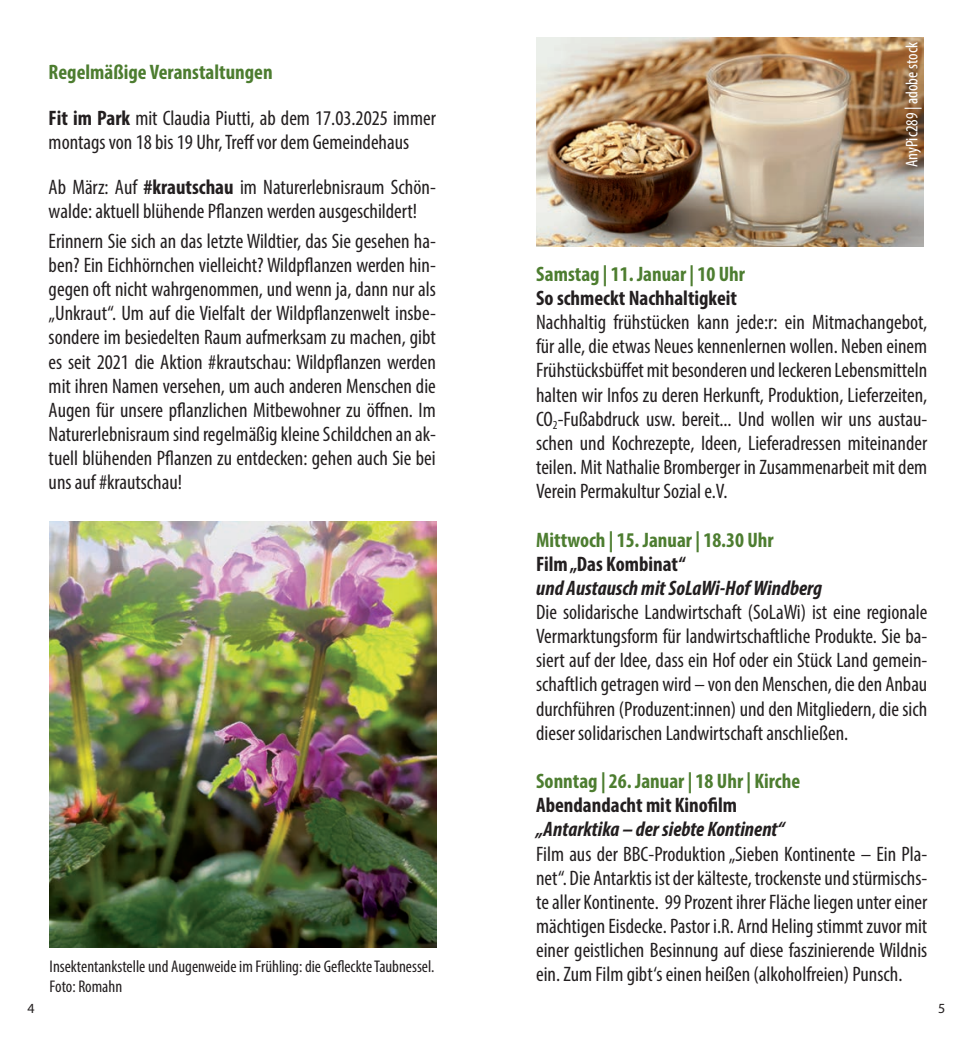
<style>
.page{position:relative;width:973px;height:1042px;background:#fff}
.page>*{position:absolute;margin:0;border:0;box-sizing:border-box;transform-origin:0 0}
.t1{font:condensed 21px/24.2px "Myriad Pro";color:#231f20;text-align:justify}
.t2{font:700 condensed 21px "Myriad Pro";color:#4d7d30}
.t3{font:700 condensed 21px "Myriad Pro";color:#231f20}
.t4{font:italic 700 condensed 21px "Myriad Pro";color:#231f20}
.t5{font:condensed 16.97px/19.6px "Myriad Pro";color:#231f20}
.t6{font:condensed 16.97px "Myriad Pro";color:#fff}
.t7{font:14px "Myriad Pro";color:#231f20}
.s1{font-weight:700;color:#4d7d30}
.s2{font-weight:700}
</style>
<div class="page">
<img style="left:50px;top:521px;width:387px;height:426px">
<img style="left:536px;top:38px;width:387px;height:208px">
<p class="t1" style="left:49px;top:50px;width:388px;line-height:45.1px"><span class="s1">Regelmäßige Veranstaltungen<br></span><span class="s2">Fit im Park</span> mit Claudia Piutti, ab dem 17.03.2025 immer</p>
<p class="t1" style="left:49px;top:119px;width:388px;line-height:45.1px">montags von 18 bis 19 Uhr, Treff vor dem Gemeindehaus<br>Ab März: Auf <span class="s2">#krautschau</span> im Naturerlebnisraum Schön-</p>
<p class="t1" style="left:49px;top:196px;width:388px;line-height:29.8px">walde: aktuell blühende Pflanzen werden ausgeschildert!<br>Erinnern Sie sich an das letzte Wildtier, das Sie gesehen ha-</p>
<p class="t1" style="left:49px;top:253px;width:388px">ben? Ein Eichhörnchen vielleicht? Wildpflanzen werden hin&shy;gegen oft nicht wahrgenommen, und wenn ja, dann nur als „Unkraut“. Um auf die Vielfalt der Wildpflanzenwelt insbe&shy;sondere im besiedelten Raum aufmerksam zu machen, gibt es seit 2021 die Aktion #krautschau: Wildpflanzen werden mit ihren Namen versehen, um auch anderen Menschen die Augen für unsere pflanzlichen Mitbewohner zu öffnen. Im Naturerlebnisraum sind regelmäßig kleine Schildchen an ak&shy;tuell blühenden Pflanzen zu entdecken: gehen auch Sie bei uns auf #krautschau!</p>
<p class="t5" style="left:50px;top:957px;width:386px">Insektentankstelle und Augenweide im Frühling: die Gefleckte Taubnessel.<br>Foto: Romahn</p>
<p class="t6" style="left:901px;top:167px;width:126px;rotate:-90deg">AnyPic289 | adobe stock</p>
<p class="t2" style="left:536px;top:261px;width:210px">Samstag | 11. Januar | 10 Uhr</p>
<p class="t3" style="left:536px;top:285px;width:202px">So schmeckt Nachhaltigkeit</p>
<p class="t1" style="left:536px;top:310px;width:392px">Nachhaltig frühstücken kann jede:r: ein Mitmachangebot, für alle, die etwas Neues kennenlernen wollen. Neben einem Frühstücksbüffet mit besonderen und leckeren Lebensmitteln halten wir Infos zu deren Herkunft, Produktion, Lieferzeiten, CO<sub>2</sub>-Fußabdruck usw. bereit... Und wollen wir uns austau&shy;schen und Kochrezepte, Ideen, Lieferadressen miteinander teilen. Mit Nathalie Bromberger in Zusammenarbeit mit dem Verein Permakultur Sozial e.V.</p>
<p class="t2" style="left:536px;top:526px;width:239px">Mittwoch | 15. Januar | 18.30 Uhr</p>
<p class="t3" style="left:536px;top:550px;width:151px">Film „Das Kombinat“</p>
<p class="t4" style="left:536px;top:575px;width:287px">und Austausch mit SoLaWi-Hof Windberg</p>
<p class="t1" style="left:536px;top:600px;width:392px">Die solidarische Landwirtschaft (SoLaWi) ist eine regionale Vermarktungsform für landwirtschaftliche Produkte. Sie ba&shy;siert auf der Idee, dass ein Hof oder ein Stück Land gemein&shy;schaftlich getragen wird – von den Menschen, die den Anbau durchführen (Produzent:innen) und den Mitgliedern, die sich dieser solidarischen Landwirtschaft anschließen.</p>
<p class="t2" style="left:536px;top:768px;width:265px">Sonntag | 26. Januar | 18 Uhr | Kirche</p>
<p class="t3" style="left:536px;top:792px;width:202px">Abendandacht mit Kinofilm</p>
<p class="t4" style="left:536px;top:816px;width:250px">„Antarktika – der siebte Kontinent“</p>
<p class="t1" style="left:536px;top:841px;width:392px">Film aus der BBC-Produktion „Sieben Kontinente – Ein Pla&shy;net“. Die Antarktis ist der kälteste, trockenste und stürmischs&shy;te aller Kontinente. 99 Prozent ihrer Fläche liegen unter einer mächtigen Eisdecke. Pastor i.R. Arnd Heling stimmt zuvor mit einer geistlichen Besinnung auf diese faszinierende Wildnis ein. Zum Film gibt‘s einen heißen (alkoholfreien) Punsch.</p>
<p class="t7" style="left:28px;top:999px;width:9px">4</p>
<p class="t7" style="left:938px;top:999px;width:9px">5</p>
</div>
